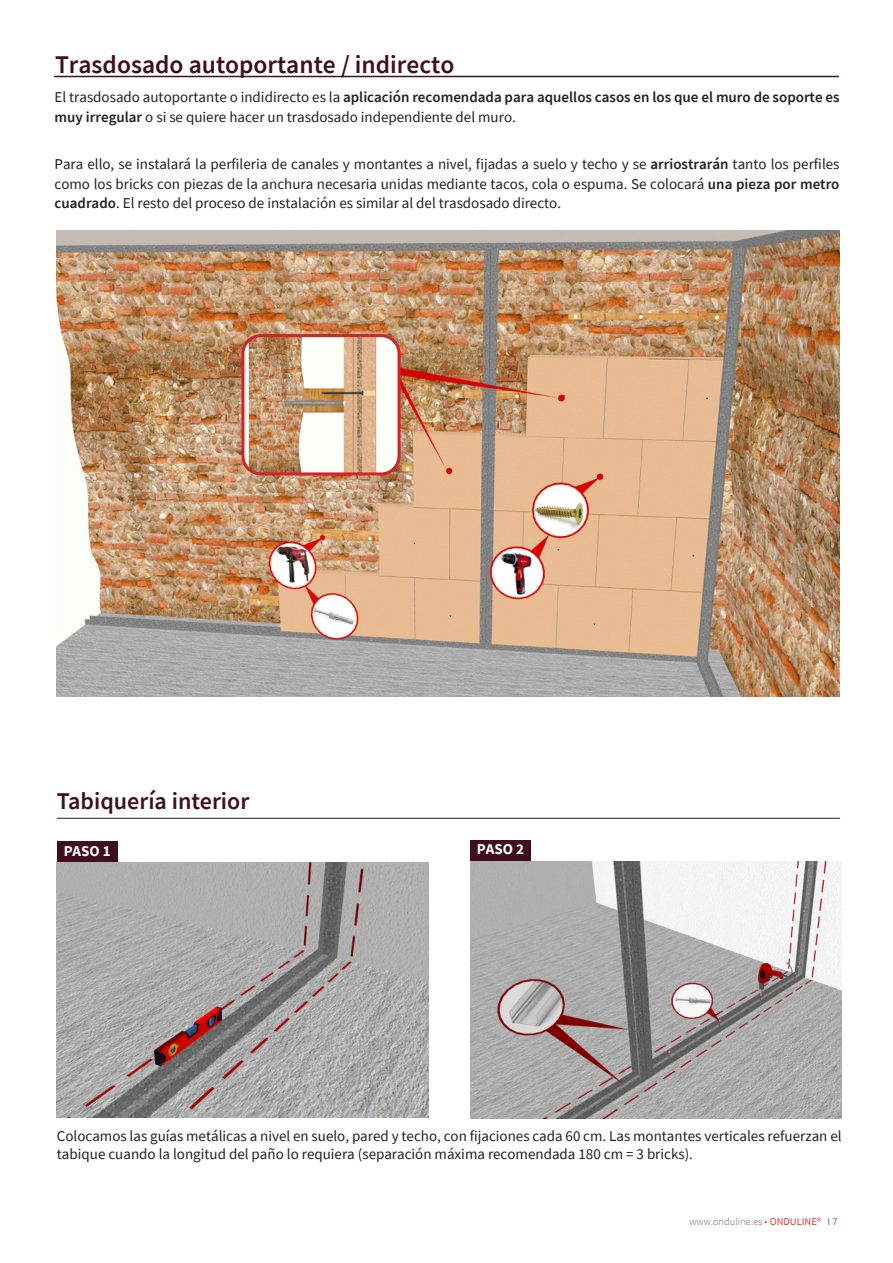
<style>
.page{position:relative;width:893px;height:1263px;background:#fff}
.page>*{position:absolute;margin:0;border:0;box-sizing:border-box;transform-origin:0 0}
.CURRENT_TEXT_RED_BUL{font:600 25.5px "Source Sans Pro";color:#3f0f1f}
.t1{font:600 24px "Source Sans Pro";color:#3f0f1f}
.CURRENT_TEXT_RED_BUL-2{font:15px/19.5px "Source Sans Pro";color:#231f20}
.t2{font:700 15px "Source Sans Pro";color:#fff}
.t3{font:300 10.5px "Source Sans Pro";color:#806361}
.s1{font-weight:600}
.s2{color:#e1373d}
.s3{font-weight:400;color:#e1373d}
.s4{font-weight:400}
</style>
<div class="page">
<hr style="left:54px;top:76px;width:785px;height:1px;background:#3a151a">
<img style="left:57px;top:231px;width:782px;height:465px">
<img style="left:243px;top:336px;width:156px;height:138px">
<div style="left:241px;top:334px;width:160px;height:141px;border:3px solid #d1232a;border-radius:18px"></div>
<div style="left:57px;top:841px;width:60px;height:21px;background:#3f0f1f"></div>
<hr style="left:57px;top:818px;width:783px;height:1px;background:#3f0f1f">
<img style="left:57px;top:862px;width:371px;height:256px">
<img style="left:470px;top:861px;width:372px;height:257px">
<div style="left:470px;top:840px;width:61px;height:21px;background:#3f0f1f"></div>
<p class="CURRENT_TEXT_RED_BUL" style="left:55px;top:48px;width:401px">Trasdosado autoportante / indirecto</p>
<p class="CURRENT_TEXT_RED_BUL-2" style="left:55px;top:88px;width:786px">El trasdosado autoportante o indidirecto es la <span class="s1">aplicación recomendada para aquellos casos en los que el muro de soporte es muy irregular</span> o si se quiere hacer un trasdosado independiente del muro.</p>
<p class="CURRENT_TEXT_RED_BUL-2" style="left:55px;top:155px;width:786px;text-align:justify">Para ello, se instalará la perfileria de canales y montantes a nivel, fijadas a suelo y techo y se <span class="s1">arriostrarán</span> tanto los perfiles como los bricks con piezas de la anchura necesaria unidas mediante tacos, cola o espuma. Se colocará <span class="s1">una pieza por metro cuadrado</span>. El resto del proceso de instalación es similar al del trasdosado directo.</p>
<p class="t1" style="left:57px;top:786px;width:194px">Tabiquería interior</p>
<p class="t2" style="left:64px;top:840px;width:49px">PASO 1</p>
<p class="t2" style="left:477px;top:839px;width:49px">PASO 2</p>
<p class="CURRENT_TEXT_RED_BUL-2" style="left:57px;top:1126px;width:786px;line-height:18px">Colocamos las guías metálicas a nivel en suelo, pared y techo, con fijaciones cada 60 cm. Las montantes verticales refuerzan el tabique cuando la longitud del paño lo requiera (separación máxima recomendada 180 cm = 3 bricks).</p>
<p class="t3" style="left:689px;top:1215px;width:150px">www.onduline.es <span class="s2">•</span> <span class="s3">ONDULINE®</span> <span class="s4">I</span> <span class="s3">7</span></p>
</div>
